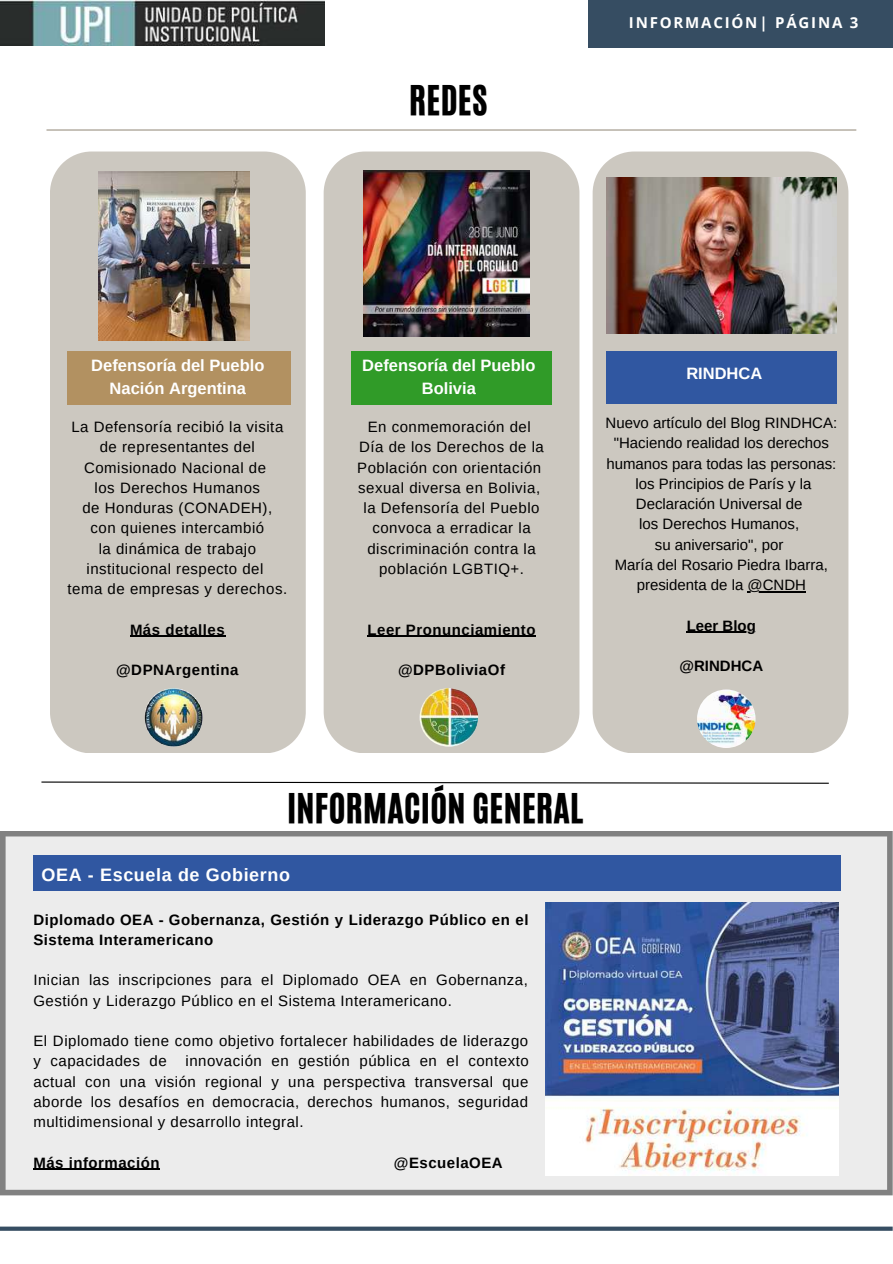
<style>
.page{position:relative;width:893px;height:1264px;background:#fff}
.page>*{position:absolute;margin:0;border:0;box-sizing:border-box;transform-origin:0 0}
.t1{font:34.5px "CA Generated";letter-spacing:.01em;color:#000}
.t2{font:700 18px "Arimo";letter-spacing:.035em;color:#fff}
.t3{font:700 16.5px/22.5px "Arimo";color:#fff;text-align:center}
.t4{font:15px/20.2px "Arimo";letter-spacing:.035em;color:#000}
.t5{font:15px/20.2px "Arimo";color:#000;text-align:center}
.t6{font:700 15px/20.2px "Arimo";letter-spacing:.035em;color:#000}
.t7{font:700 15px "Open Sans";letter-spacing:.12em;color:#fff}
.t8{font:700 15px "Arimo";color:#000}
</style>
<div class="page">
<img style="left:0;top:0;width:324px;height:46px">
<svg style="left:0;top:1226px;width:892px;height:4px;background:#536779"></svg>
<div style="left:588px;top:0;width:304px;height:47px;background:#364d62"></div>
<div style="left:323px;top:151px;width:256px;height:602px;background:#ccc8c0"></div>
<div style="left:351px;top:351px;width:200px;height:54px;background:#309b28"></div>
<img style="left:419px;top:688px;width:59px;height:58px;border-radius:50%">
<svg style="left:0;top:831px;width:892px;height:364px;background:#e5e5e5"></svg>
<hr style="left:46px;top:129px;width:810px;height:2px;background:#9c9384">
<svg style="left:41px;top:781px;width:788px;height:3px"></svg>
<div style="left:592px;top:151px;width:256px;height:602px;background:#ccc8c0"></div>
<img style="left:697px;top:689px;width:58px;height:59px;border-radius:50%">
<div style="left:606px;top:351px;width:230px;height:53px;background:#3057a1"></div>
<div style="left:50px;top:151px;width:256px;height:602px;background:#ccc8c0"></div>
<div style="left:67px;top:351px;width:223px;height:54px;background:#b29161"></div>
<img style="left:144px;top:688px;width:59px;height:58px;border-radius:50%">
<div style="left:33px;top:855px;width:808px;height:36px;background:#3057a1"></div>
<img style="left:606px;top:177px;width:230px;height:157px">
<img style="left:545px;top:902px;width:293px;height:273px">
<img style="left:98px;top:172px;width:151px;height:168px">
<img style="left:363px;top:170px;width:166px;height:167px">
<hr style="left:33px;top:1168px;width:127px;height:1px;background:#000">
<hr style="left:367px;top:635px;width:169px;height:1px;background:#000">
<hr style="left:747px;top:591px;width:59px;height:1px;background:#000">
<hr style="left:686px;top:631px;width:69px;height:2px;background:#000">
<hr style="left:130px;top:635px;width:95px;height:1px;background:#000">
<h1 class="t1" style="left:409px;top:76px;width:79px">REDES</h1>
<p class="t7" style="left:629px;top:12px;width:231px">INFORMACIÓN| PÁGINA 3</p>
<p class="t3" style="left:91px;top:354px;width:175px">Defensoría del Pueblo<br>Nación Argentina</p>
<p class="t4" style="left:68px;top:417px;width:221px;text-align:center">La Defensoría recibió la visita de representantes del<br>Comisionado Nacional de<br>los Derechos Humanos<br>de Honduras (CONADEH),<br>con quienes intercambió<br>la dinámica de trabajo institucional respecto del<br>tema de empresas y derechos.</p>
<p class="t6" style="left:130px;top:619px;width:96px">Más detalles</p>
<p class="t6" style="left:116px;top:659px;width:124px">@DPNArgentina</p>
<p class="t3" style="left:362px;top:354px;width:175px">Defensoría del Pueblo<br>Bolivia</p>
<p class="t4" style="left:357px;top:417px;width:188px;text-align:center">En conmemoración del<br>Día de los Derechos de la<br>Población con orientación sexual diversa en Bolivia, la Defensoría del Pueblo convoca a erradicar la discriminación contra la población LGBTIQ+.</p>
<p class="t6" style="left:367px;top:619px;width:169px">Leer Pronunciamiento</p>
<p class="t6" style="left:398px;top:659px;width:108px">@DPBoliviaOf</p>
<p class="t3" style="left:686px;top:362px;width:77px">RINDHCA</p>
<p class="t5" style="left:605px;top:413px;width:233px">Nuevo artículo del Blog RINDHCA: "Haciendo realidad los derechos humanos para todas las personas: los Principios de París y la<br>Declaración Universal de<br>los Derechos Humanos,<br>su aniversario", por<br>María del Rosario Piedra Ibarra, presidenta de la @CNDH</p>
<p class="t8" style="left:686px;top:617px;width:71px">Leer Blog</p>
<p class="t8" style="left:679px;top:657px;width:85px">@RINDHCA</p>
<h1 class="t1" style="left:287px;top:783px;width:297px">INFORMACIÓN GENERAL</h1>
<p class="t2" style="left:50px;top:863px;width:42px">OEA</p>
<p class="t2" style="left:41px;top:864px;width:250px">OEA - Escuela de Gobierno</p>
<p class="t6" style="left:33px;top:909px;width:496px">Diplomado OEA - Gobernanza, Gestión y Liderazgo Público en el<br>Sistema Interamericano</p>
<p class="t4" style="left:33px;top:970px;width:496px">Inician las inscripciones para el Diplomado OEA en Gobernanza,<br>Gestión y Liderazgo Público en el Sistema Interamericano.</p>
<p class="t4" style="left:33px;top:1030px;width:496px">El Diplomado tiene como objetivo fortalecer habilidades de liderazgo y capacidades de</p>
<p class="t4" style="left:33px;top:1050px;width:496px;text-align:justify;text-indent:152px">innovación en gestión pública en el contexto actual con una visión regional y una perspectiva transversal que aborde los desafíos en democracia, derechos humanos, seguridad multidimensional y desarrollo integral.</p>
<p class="t6" style="left:33px;top:1152px;width:128px">Más información</p>
<p class="t6" style="left:394px;top:1152px;width:110px">@EscuelaOEA</p>
</div>
